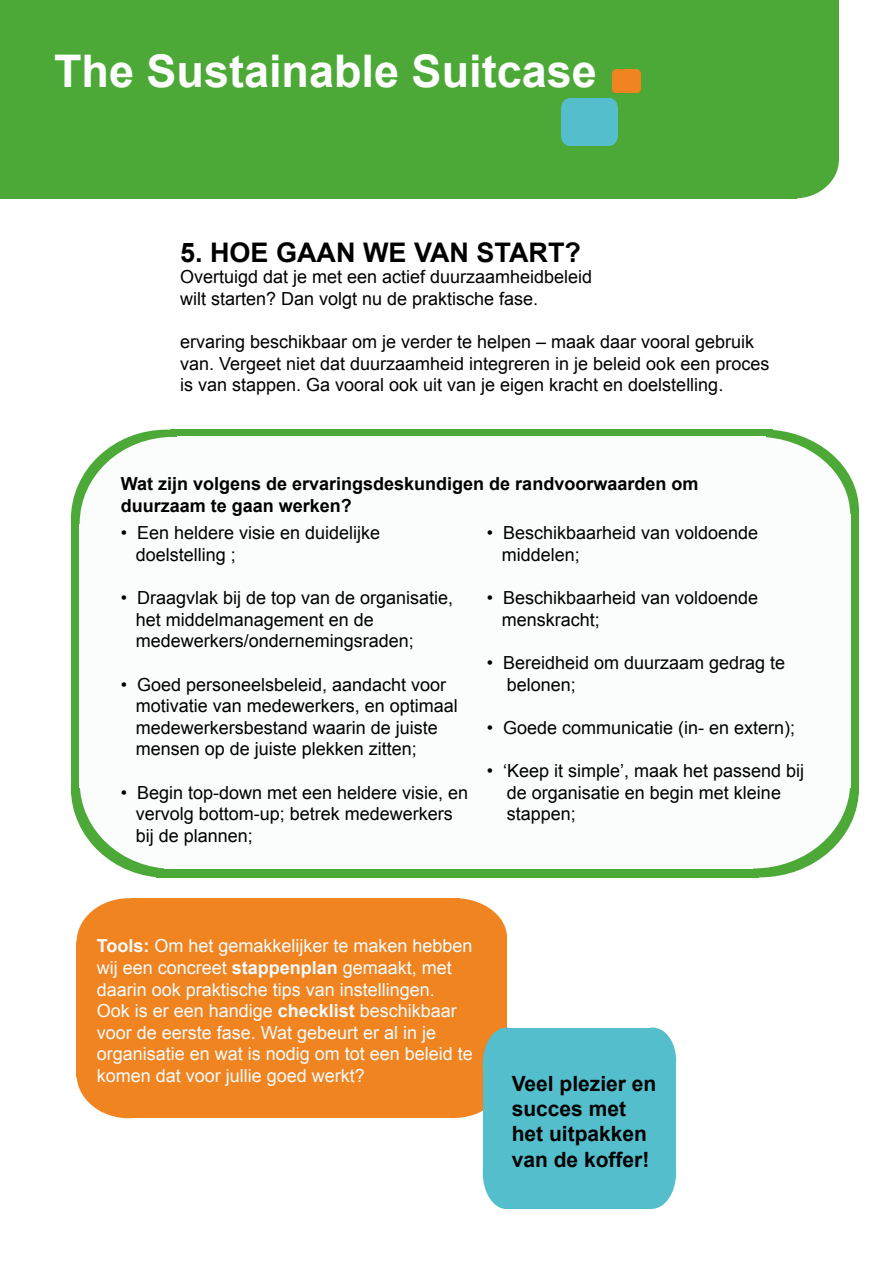
<style>
.page{position:relative;width:893px;height:1263px;background:#fff}
.page>*{position:absolute;margin:0;border:0;box-sizing:border-box;transform-origin:0 0}
.t1{font:700 45px "Arial";color:#fdfefd}
.t2{font:700 27px "Arial";color:#000}
.t3{font:700 21px/25.2px "Arial";color:#020202}
.t4{font:18px/21.6px "Arial";color:#000}
.t5{font:18px/21.6px "Arial";color:#f9fcfe}
.t6{font:700 18px/21.6px "Arial";color:#000}
.s1{font-weight:700}
</style>
<div class="page">
<div style="left:0;top:0;width:839px;height:160px;background:#4da937"></div>
<div style="left:0;top:141px;width:796px;height:57px;background:#4da937"></div>
<div style="left:750px;top:120px;width:89px;height:78px;background:#4da937;border-radius:50%"></div>
<div style="left:561px;top:108px;width:47px;height:29px;background:#54becd"></div>
<div style="left:568px;top:99px;width:43px;height:14px;background:#54becd"></div>
<div style="left:561px;top:99px;width:14px;height:18px;background:#54becd;border-radius:50%"></div>
<div style="left:604px;top:99px;width:14px;height:17px;background:#54becd;border-radius:50%"></div>
<div style="left:606px;top:107px;width:12px;height:30px;background:#54becd"></div>
<div style="left:567px;top:131px;width:43px;height:14px;background:#54becd"></div>
<div style="left:603px;top:127px;width:15px;height:18px;background:#54becd;border-radius:50%"></div>
<div style="left:561px;top:127px;width:14px;height:18px;background:#54becd;border-radius:50%"></div>
<div style="left:177px;top:430px;width:568px;height:6px;background:#4da937"></div>
<div style="left:71px;top:430px;width:191px;height:179px;background:#4da937;border-radius:50%"></div>
<div style="left:668px;top:429px;width:191px;height:163px;background:#4da937;border-radius:50%"></div>
<div style="left:698px;top:510px;width:161px;height:284px;background:#4da937"></div>
<div style="left:157px;top:739px;width:602px;height:138px;background:#4da937"></div>
<div style="left:660px;top:698px;width:199px;height:179px;background:#4da937;border-radius:50%"></div>
<div style="left:71px;top:698px;width:191px;height:180px;background:#4da937;border-radius:50%"></div>
<div style="left:80px;top:524px;width:632px;height:264px;background:#fbfdfc"></div>
<div style="left:177px;top:437px;width:589px;height:133px;background:#fbfdfc"></div>
<div style="left:80px;top:437px;width:187px;height:173px;background:#fbfdfc;border-radius:50%"></div>
<div style="left:663px;top:437px;width:187px;height:156px;background:#fbfdfc;border-radius:50%"></div>
<div style="left:693px;top:515px;width:157px;height:273px;background:#fbfdfc"></div>
<div style="left:164px;top:735px;width:588px;height:134px;background:#fbfdfc"></div>
<div style="left:656px;top:696px;width:194px;height:172px;background:#fbfdfc;border-radius:50%"></div>
<div style="left:80px;top:695px;width:187px;height:174px;background:#fbfdfc;border-radius:50%"></div>
<div style="left:77px;top:943px;width:353px;height:134px;background:#ef8421"></div>
<div style="left:131px;top:898px;width:329px;height:68px;background:#ef8421"></div>
<div style="left:77px;top:898px;width:104px;height:88px;background:#ef8421;border-radius:50%"></div>
<div style="left:402px;top:898px;width:105px;height:80px;background:#ef8421;border-radius:50%"></div>
<div style="left:419px;top:938px;width:88px;height:139px;background:#ef8421"></div>
<div style="left:124px;top:1050px;width:328px;height:68px;background:#ef8421"></div>
<div style="left:399px;top:1030px;width:108px;height:88px;background:#ef8421;border-radius:50%"></div>
<div style="left:77px;top:1030px;width:104px;height:88px;background:#ef8421;border-radius:50%"></div>
<div style="left:483px;top:1064px;width:158px;height:111px;background:#54becd"></div>
<div style="left:507px;top:1027px;width:148px;height:56px;background:#54becd"></div>
<div style="left:483px;top:1027px;width:47px;height:73px;background:#54becd;border-radius:50%"></div>
<div style="left:629px;top:1027px;width:47px;height:66px;background:#54becd;border-radius:50%"></div>
<div style="left:637px;top:1060px;width:39px;height:115px;background:#54becd"></div>
<div style="left:504px;top:1153px;width:148px;height:56px;background:#54becd"></div>
<div style="left:627px;top:1136px;width:49px;height:73px;background:#54becd;border-radius:50%"></div>
<div style="left:483px;top:1136px;width:47px;height:73px;background:#54becd;border-radius:50%"></div>
<div style="left:612px;top:74px;width:24px;height:15px;background:#ef8421"></div>
<div style="left:616px;top:70px;width:22px;height:7px;background:#ef8421"></div>
<div style="left:612px;top:70px;width:7px;height:9px;background:#ef8421;border-radius:50%"></div>
<div style="left:634px;top:70px;width:7px;height:8px;background:#ef8421;border-radius:50%"></div>
<div style="left:635px;top:74px;width:6px;height:15px;background:#ef8421"></div>
<div style="left:615px;top:86px;width:22px;height:7px;background:#ef8421"></div>
<div style="left:634px;top:84px;width:7px;height:9px;background:#ef8421;border-radius:50%"></div>
<div style="left:612px;top:84px;width:7px;height:9px;background:#ef8421;border-radius:50%"></div>
<h1 class="t1" style="left:54px;top:41px;width:544px">The Sustainable Suitcase</h1>
<h2 class="t2" style="left:180px;top:234px;width:403px">5. HOE GAAN WE VAN START?</h2>
<p class="t4" style="left:180px;top:266px;width:414px">Overtuigd dat je met een actief duurzaamheidbeleid wilt starten? Dan volgt nu de praktische fase.</p>
<p class="t4" style="left:180px;top:331px;width:591px">ervaring beschikbaar om je verder te helpen – maak daar vooral gebruik van. Vergeet niet dat duurzaamheid integreren in je beleid ook een proces is van stappen. Ga vooral ook uit van je eigen kracht en doelstelling.</p>
<p class="t6" style="left:121px;top:474px;width:579px">Wat zijn volgens de ervaringsdeskundigen de randvoorwaarden om duurzaam te gaan werken?</p>
<p class="t4" style="left:136px;top:522px;width:246px;text-indent:-15px">• Een heldere visie en duidelijke doelstelling ;</p>
<p class="t4" style="left:136px;top:587px;width:319px;text-indent:-15px">• Draagvlak bij de top van de organisatie, het middelmanagement en de medewerkers/ondernemingsraden;</p>
<p class="t4" style="left:136px;top:674px;width:324px;text-indent:-15px">• Goed personeelsbeleid, aandacht voor motivatie van medewerkers, en optimaal medewerkersbestand waarin de juiste mensen op de juiste plekken zitten;</p>
<p class="t4" style="left:136px;top:782px;width:334px;text-indent:-15px">• Begin top-down met een heldere visie, en vervolg bottom-up; betrek medewerkers bij de plannen;</p>
<p class="t4" style="left:502px;top:522px;width:258px;text-indent:-15px">• Beschikbaarheid van voldoende middelen;</p>
<p class="t4" style="left:502px;top:587px;width:258px;text-indent:-15px">• Beschikbaarheid van voldoende menskracht;</p>
<p class="t4" style="left:507px;top:652px;width:280px;text-indent:-20px">• Bereidheid om duurzaam gedrag te belonen;</p>
<p class="t4" style="left:487px;top:717px;width:310px">• Goede communicatie (in- en extern);</p>
<p class="t4" style="left:507px;top:760px;width:299px;text-indent:-20px">• ‘Keep it simple’, maak het passend bij de organisatie en begin met kleine stappen;</p>
<p class="t5" style="left:97px;top:935px;width:378px"><span class="s1">Tools:</span> Om het gemakkelijker te maken hebben wij een concreet <span class="s1">stappenplan</span> gemaakt, met daarin ook praktische tips van instellingen.<br>Ook is er een handige <span class="s1">checklist</span> beschikbaar voor de eerste fase. Wat gebeurt er al in je organisatie en wat is nodig om tot een beleid te komen dat voor jullie goed werkt?</p>
<p class="t3" style="left:512px;top:1072px;width:146px">Veel plezier en succes met het uitpakken van de koffer!</p>
</div>
